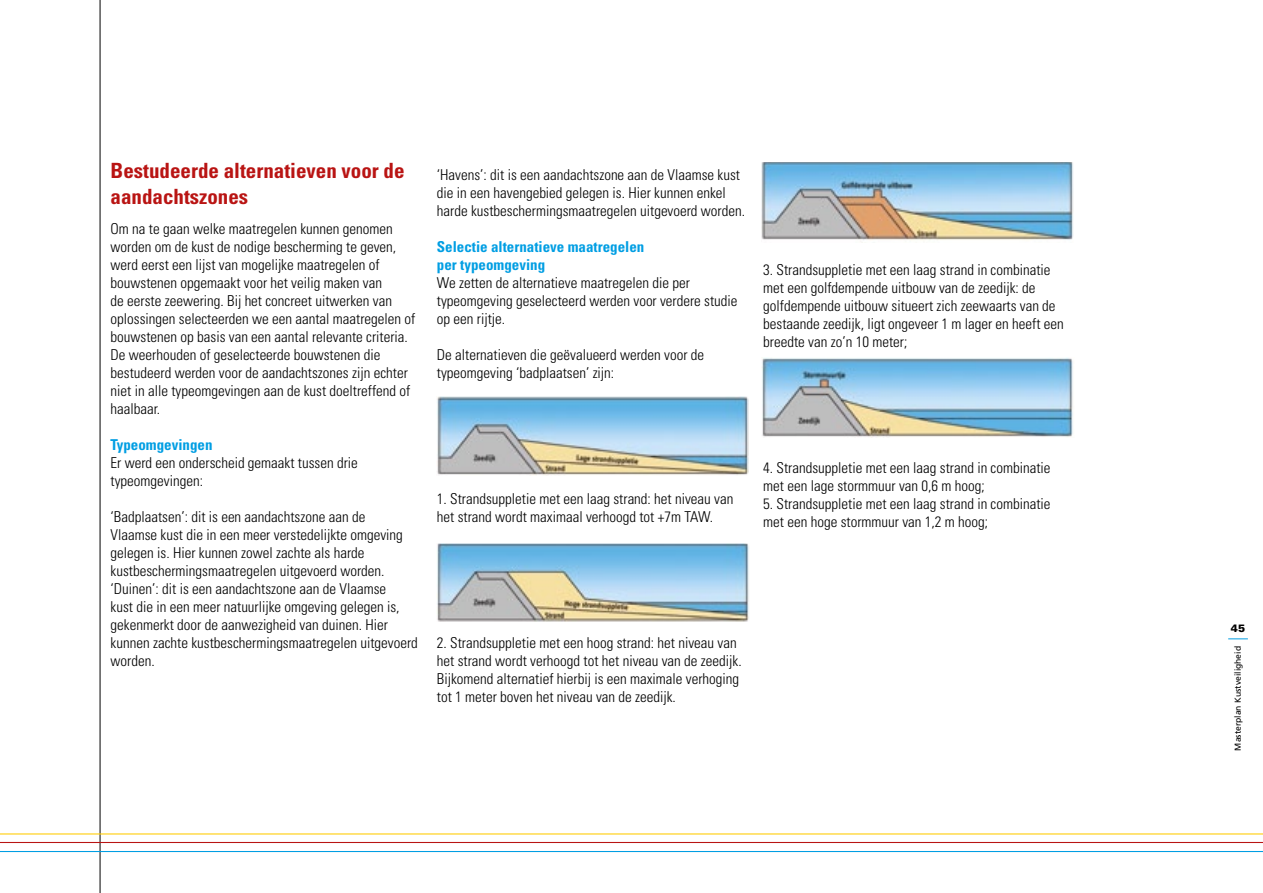
<style>
.page{position:relative;width:1263px;height:893px;background:#fff}
.page>*{position:absolute;margin:0;border:0;box-sizing:border-box;transform-origin:0 0}
.t1{font:700 condensed 21px/25.2px "Univers LT Std";color:#b91413}
.t2{font:300 condensed 15px/18px "Univers LT Std";color:#000}
.t3{font:700 condensed 15px/18px "Univers LT Std";color:#009ee3}
.t4{font:900 10.65px "Univers LT Std";color:#000}
.t5{font:8.55px "Frutiger LT Std";color:#000}
</style>
<div class="page">
<hr style="left:100px;top:0;width:1px;height:893px;background:#000">
<svg style="left:1228px;top:639px;width:20px;height:1px"></svg>
<hr style="left:0;top:833px;width:1263px;height:1px;background:#fc0">
<hr style="left:0;top:842px;width:1263px;height:1px;background:#b91413">
<hr style="left:0;top:851px;width:1263px;height:1px;background:#009ee3">
<img style="left:437px;top:396px;width:311px;height:80px">
<img style="left:437px;top:543px;width:312px;height:78px">
<img style="left:762px;top:358px;width:311px;height:79px">
<img style="left:761px;top:162px;width:312px;height:81px">
<h1 class="t1" style="left:111px;top:158px;width:295px">Bestudeerde alternatieven voor de aandachtszones</h1>
<p class="t2" style="left:111px;top:220px;width:306px">Om na te gaan welke maatregelen kunnen genomen worden om de kust de nodige bescherming te geven, werd eerst een lijst van mogelijke maatregelen of bouwstenen opgemaakt voor het veilig maken van<br>de eerste zeewering. Bij het concreet uitwerken van oplossingen selecteerden we een aantal maatregelen of bouwstenen op basis van een aantal relevante criteria.<br>De weerhouden of geselecteerde bouwstenen die bestudeerd werden voor de aandachtszones zijn echter niet in alle typeomgevingen aan de kust doeltreffend of haalbaar.</p>
<p class="t3" style="left:111px;top:436px;width:103px">Typeomgevingen</p>
<p class="t2" style="left:111px;top:454px;width:249px">Er werd een onderscheid gemaakt tussen drie typeomgevingen:</p>
<p class="t2" style="left:111px;top:508px;width:309px">‘Badplaatsen’: dit is een aandachtszone aan de<br>Vlaamse kust die in een meer verstedelijkte omgeving gelegen is. Hier kunnen zowel zachte als harde kustbeschermingsmaatregelen uitgevoerd worden. ‘Duinen’: dit is een aandachtszone aan de Vlaamse<br>kust die in een meer natuurlijke omgeving gelegen is, gekenmerkt door de aanwezigheid van duinen. Hier kunnen zachte kustbeschermingsmaatregelen uitgevoerd worden.</p>
<p class="t2" style="left:437px;top:166px;width:310px">‘Havens’: dit is een aandachtszone aan de Vlaamse kust die in een havengebied gelegen is. Hier kunnen enkel harde kustbeschermingsmaatregelen uitgevoerd worden.</p>
<p class="t3" style="left:437px;top:238px;width:209px">Selectie alternatieve maatregelen per typeomgeving</p>
<p class="t2" style="left:437px;top:274px;width:302px">We zetten de alternatieve maatregelen die per typeomgeving geselecteerd werden voor verdere studie op een rijtje.</p>
<p class="t2" style="left:437px;top:346px;width:269px">De alternatieven die geëvalueerd werden voor de typeomgeving ‘badplaatsen’ zijn:</p>
<p class="t2" style="left:763px;top:260px;width:302px">3. Strandsuppletie met een laag strand in combinatie met een golfdempende uitbouw van de zeedijk: de golfdempende uitbouw situeert zich zeewaarts van de bestaande zeedijk, ligt ongeveer 1 m lager en heeft een breedte van zo’n 10 meter;</p>
<p class="t2" style="left:437px;top:490px;width:298px">1. Strandsuppletie met een laag strand: het niveau van het strand wordt maximaal verhoogd tot +7m TAW.</p>
<p class="t2" style="left:763px;top:458px;width:289px">4. Strandsuppletie met een laag strand in combinatie met een lage stormmuur van 0,6 m hoog;</p>
<p class="t2" style="left:763px;top:494px;width:289px">5. Strandsuppletie met een laag strand in combinatie met een hoge stormmuur van 1,2 m hoog;</p>
<p class="t2" style="left:437px;top:634px;width:306px">2. Strandsuppletie met een hoog strand: het niveau van het strand wordt verhoogd tot het niveau van de zeedijk.<br>Bijkomend alternatief hierbij is een maximale verhoging tot 1 meter boven het niveau van de zeedijk.</p>
<p class="t4" style="left:1231px;top:621px;width:16px">45</p>
<p class="t5" style="left:1233px;top:750px;width:106px;rotate:-90deg">Masterplan Kustveiligheid</p>
</div>
